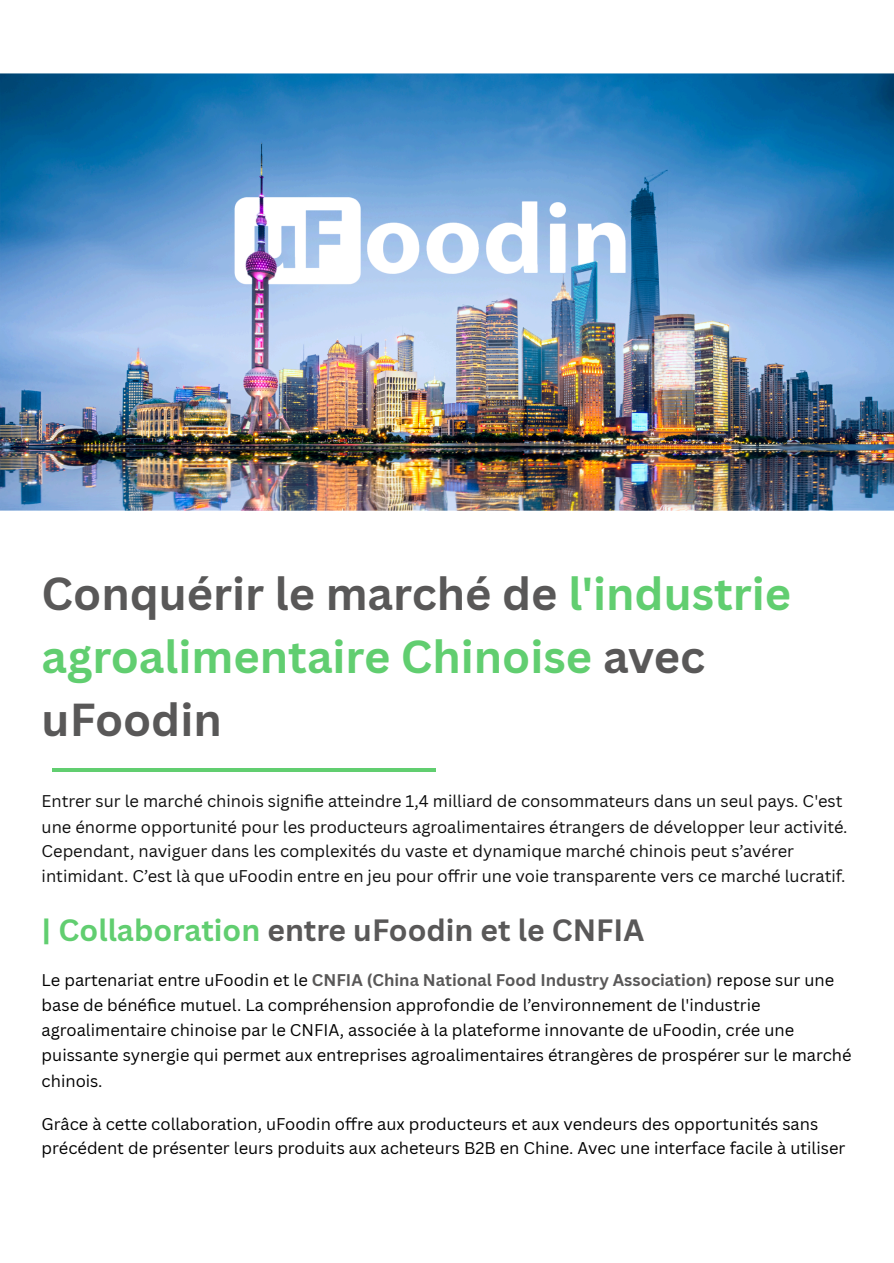
<style>
.page{position:relative;width:894px;height:1263px;background:#fff}
.page>*{position:absolute;margin:0;border:0;box-sizing:border-box;transform-origin:0 0}
.t1{font:700 45px/63px "Canva Sans";color:#61ce70}
.t2{font:700 30px "Canva Sans";color:#595858}
.t3{font:16.5px/25.3px "Canva Sans";color:#000}
.t4{font:16.5px/25.2px "Canva Sans";color:#0d0d0d}
.s1{color:#595858}
.s2{color:#61ce70}
.s3{font-weight:700;color:#595858}
</style>
<div class="page">
<img style="left:0;top:73px;width:893px;height:438px">
<hr style="left:52px;top:768px;width:384px;height:4px;background:#61ce70">
<h1 class="t1" style="left:42px;top:561px;width:751px"><span class="s1">Conquérir le marché de</span> l'industrie agroalimentaire Chinoise <span class="s1">avec uFoodin</span></h1>
<p class="t4" style="left:42px;top:788px;width:807px">Entrer sur le marché chinois signifie atteindre 1,4 milliard de consommateurs dans un seul pays. C'est une énorme opportunité pour les producteurs agroalimentaires étrangers de développer leur activité.<br>Cependant, naviguer dans les complexités du vaste et dynamique marché chinois peut s’avérer intimidant. C’est là que uFoodin entre en jeu pour offrir une voie transparente vers ce marché lucratif.</p>
<h2 class="t2" style="left:42px;top:908px;width:604px"><span class="s2">| Collaboration</span> entre uFoodin et le CNFIA</h2>
<p class="t3" style="left:42px;top:966px;width:811px">Le partenariat entre uFoodin et le <span class="s3">CNFIA (China National Food Industry Association)</span> repose sur une base de bénéfice mutuel. La compréhension approfondie de l’environnement de l'industrie agroalimentaire chinoise par le CNFIA, associée à la plateforme innovante de uFoodin, crée une puissante synergie qui permet aux entreprises agroalimentaires étrangères de prospérer sur le marché chinois.</p>
<p class="t3" style="left:42px;top:1111px;width:805px;line-height:24.8px">Grâce à cette collaboration, uFoodin offre aux producteurs et aux vendeurs des opportunités sans précédent de présenter leurs produits aux acheteurs B2B en Chine. Avec une interface facile à utiliser</p>
</div>
